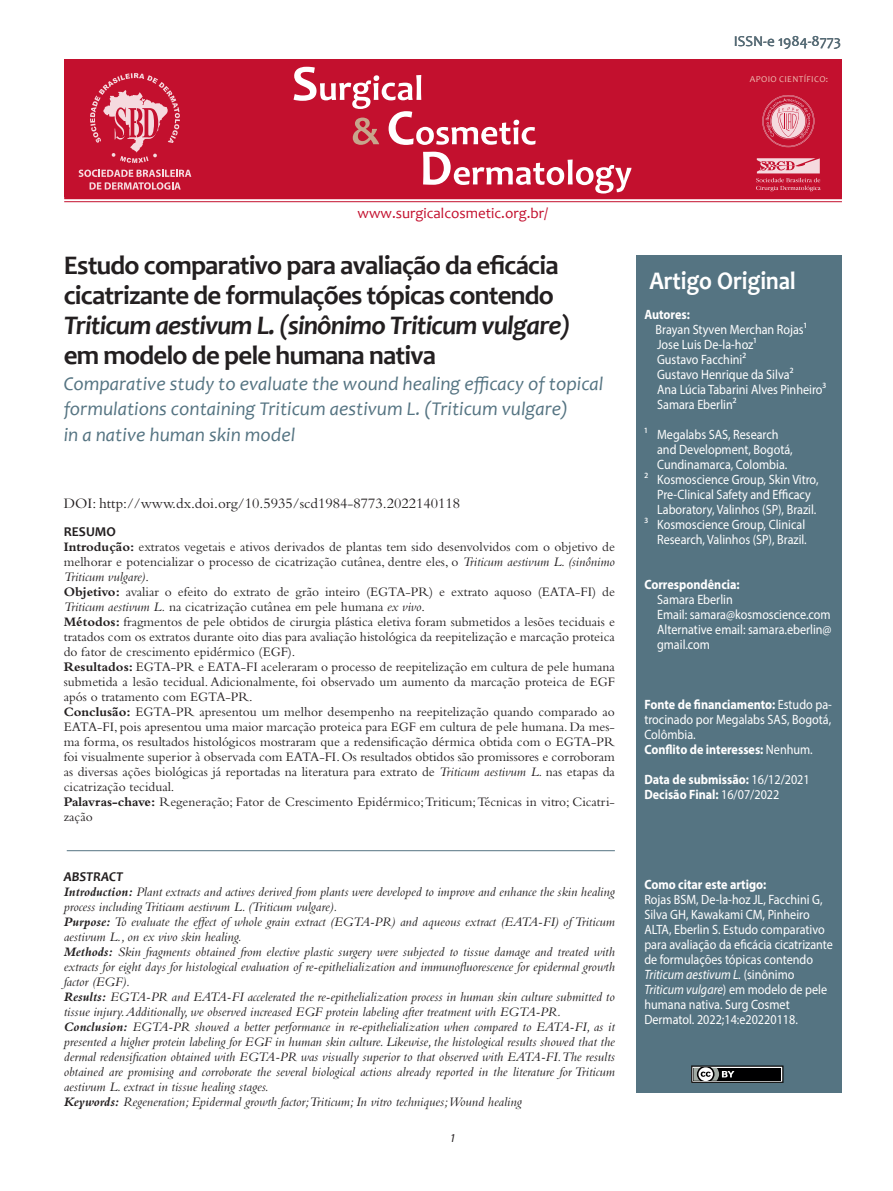
<style>
.page{position:relative;width:893px;height:1191px;background:#fff}
.page>*{position:absolute;margin:0;border:0;box-sizing:border-box;transform-origin:0 0}
.t1{font:700 27px/30px "Candara";letter-spacing:-.03em;color:#231f20}
.t2{font:700 25.5px "Candara";color:#fff;scale:.9 1}
.t3{font:italic 19.5px/25.5px "Candara";color:#557482}
.t4{font:15px "Bembo Std";color:#231f20}
.t5{font:15px "Candara";color:#c3102e}
.t6{font:15px "Candara";color:#557482}
.t7{font:13.5px/15px "Bembo Std";color:#231f20;text-align:justify}
.t8{font:italic 13.5px/15px "Bembo Std";color:#231f20}
.t9{font:13.5px/15px "Myriad Pro";color:#fff;scale:.9 1}
.t10{font:700 13.5px "Myriad Pro";color:#fff;scale:.9 1}
.t11{font:italic 700 13.5px "Candara";color:#231f20}
.t12{font:700 13.5px "Candara";color:#231f20}
.t13{font:italic 12px "Myriad Pro";color:#231f20}
.t14{font:9px "Candara";letter-spacing:.04em;color:#efc0b4}
.s1{font-style:italic}
.s2{font-weight:700}
.s3{font-weight:400}
</style>
<div class="page">
<hr style="left:64px;top:196px;width:778px;height:3px;background:#c3102e">
<hr style="left:64px;top:201px;width:778px;height:1px;background:#c3102e">
<div style="left:64px;top:60px;width:778px;height:137px;background:#c3102e"></div>
<svg style="left:294px;top:67px;width:242px;height:78px"></svg>
<svg style="left:423px;top:152px;width:208px;height:41px"></svg>
<svg style="left:90px;top:73px;width:90px;height:90px"></svg>
<svg style="left:79px;top:170px;width:112px;height:20px"></svg>
<svg style="left:756px;top:158px;width:65px;height:33px"></svg>
<svg style="left:762px;top:95px;width:52px;height:52px"></svg>
<div style="left:636px;top:255px;width:206px;height:838px;background:#557482"></div>
<svg style="left:691px;top:1065px;width:92px;height:17px;background:#494b4c"></svg>
<hr style="left:67px;top:850px;width:548px;height:1px;background:#557482">
<p class="t6" style="left:734px;top:32px;width:109px">ISSN-e 1984-8773</p>
<p class="t14" style="left:750px;top:74px;width:80px">APOIO CIENTÍFICO:</p>
<p class="t5" style="left:357px;top:204px;width:192px">www.surgicalcosmetic.org.br/</p>
<p class="t1" style="left:64px;top:250px;width:508px">Estudo comparativo para avaliação da eficácia cicatrizante de formulações tópicas contendo<br><span class="s1">Triticum aestivum L. (sinônimo Triticum vulgare)</span></p>
<p class="t1" style="left:64px;top:340px;width:374px">em modelo de pele humana nativa</p>
<p class="t3" style="left:64px;top:370px;width:541px">Comparative study to evaluate the wound healing efficacy of topical formulations containing Triticum aestivum L. (Triticum vulgare)</p>
<p class="t3" style="left:64px;top:421px;width:233px">in a native human skin model</p>
<p class="t4" style="left:64px;top:495px;width:398px">DOI: http://www.dx.doi.org/10.5935/scd1984-8773.2022140118</p>
<p class="t12" style="left:64px;top:523px;width:54px">RESUMO</p>
<p class="t7" style="left:64px;top:539px;width:553px"><span class="s2">Introdução:</span> extratos vegetais e ativos derivados de plantas tem sido desenvolvidos com o objetivo de melhorar e potencializar o processo de cicatrização cutânea, dentre eles, o <span class="s1">Triticum aestivum L. (sinônimo Triticum vulgare)</span>.</p>
<p class="t7" style="left:64px;top:584px;width:553px"><span class="s2">Objetivo:</span> avaliar o efeito do extrato de grão inteiro (EGTA-PR) e extrato aquoso (EATA-FI) de<br><span class="s1">Triticum aestivum L.</span> na cicatrização cutânea em pele humana <span class="s1">ex vivo</span>.</p>
<p class="t7" style="left:64px;top:614px;width:553px"><span class="s2">Métodos:</span> fragmentos de pele obtidos de cirurgia plástica eletiva foram submetidos a lesões teciduais e tratados com os extratos durante oito dias para avaliação histológica da reepitelização e marcação proteica do fator de crescimento epidérmico (EGF).</p>
<p class="t7" style="left:64px;top:659px;width:553px"><span class="s2">Resultados:</span> EGTA-PR e EATA-FI aceleraram o processo de reepitelização em cultura de pele humana submetida a lesão tecidual. Adicionalmente, foi observado um aumento da marcação proteica de EGF após o tratamento com EGTA-PR.</p>
<p class="t7" style="left:64px;top:704px;width:553px"><span class="s2">Conclusão:</span> EGTA-PR apresentou um melhor desempenho na reepitelização quando comparado ao EATA-FI, pois apresentou uma maior marcação proteica para EGF em cultura de pele humana. Da mes&shy;ma forma, os resultados histológicos mostraram que a redensificação dérmica obtida com o EGTA-PR foi visualmente superior à observada com EATA-FI. Os resultados obtidos são promissores e corroboram as diversas ações biológicas já reportadas na literatura para extrato de <span class="s1">Triticum aestivum L.</span> nas etapas da cicatrização tecidual.</p>
<p class="t7" style="left:64px;top:794px;width:553px"><span class="s2">Palavras-chave:</span> Regeneração; Fator de Crescimento Epidérmico; Triticum; Técnicas in vitro; Cicatri&shy;zação</p>
<p class="t11" style="left:64px;top:868px;width:61px">ABSTRACT</p>
<p class="t8" style="left:64px;top:884px;width:553px"><span class="s2">Introduction:</span> Plant extracts and actives derived from plants were developed to improve and enhance the skin healing process including Triticum aestivum L. (Triticum vulgare).</p>
<p class="t8" style="left:64px;top:914px;width:553px"><span class="s2">Purpose:</span> To evaluate the effect of whole grain extract (EGTA-PR) and aqueous extract (EATA-FI) of Triticum aestivum L., on ex vivo skin healing.</p>
<p class="t8" style="left:64px;top:944px;width:553px;text-align:justify"><span class="s2">Methods:</span> Skin fragments obtained from elective plastic surgery were subjected to tissue damage and treated with extracts for eight days for histological evaluation of re-epithelialization and immunofluorescence for epidermal growth factor (EGF).</p>
<p class="t8" style="left:64px;top:989px;width:553px"><span class="s2">Results:</span> EGTA-PR and EATA-FI accelerated the re-epithelialization process in human skin culture submitted to tissue injury. Additionally, we observed increased EGF protein labeling after treatment with EGTA-PR.</p>
<p class="t8" style="left:64px;top:1019px;width:553px;text-align:justify"><span class="s2">Conclusion:</span> EGTA-PR showed a better performance in re-epithelialization when compared to EATA-FI, as it presented a higher protein labeling for EGF in human skin culture. Likewise, the histological results showed that the dermal redensification obtained with EGTA-PR was visually superior to that observed with EATA-FI. The results obtained are promising and corroborate the several biological actions already reported in the literature for Triticum aestivum L. extract in tissue healing stages.</p>
<p class="t8" style="left:64px;top:1094px;width:460px"><span class="s2">Keywords:</span> Regeneration; Epidermal growth factor; Triticum; In vitro techniques; Wound healing</p>
<p class="t13" style="left:450px;top:1130px;width:7px">1</p>
<p class="t2" style="left:649px;top:264px;width:164px">Artigo Original</p>
<p class="t10" style="left:644px;top:305px;width:52px">Autores:</p>
<p class="t9" style="left:656px;top:321px;width:169px">Brayan Styven Merchan Rojas¹</p>
<p class="t9" style="left:657px;top:336px;width:112px">Jose Luis De-la-hoz¹</p>
<p class="t9" style="left:657px;top:351px;width:100px">Gustavo Facchini²</p>
<p class="t9" style="left:657px;top:366px;width:153px">Gustavo Henrique da Silva²</p>
<p class="t9" style="left:657px;top:381px;width:189px">Ana Lúcia Tabarini Alves Pinheiro³</p>
<p class="t9" style="left:657px;top:396px;width:90px">Samara Eberlin²</p>
<p class="t9" style="left:657px;top:426px;width:152px;text-indent:-13px">¹ Megalabs SAS, Research and Development, Bogotá,<br>Cundinamarca, Colombia.</p>
<p class="t9" style="left:657px;top:471px;width:181px;text-indent:-13px">² Kosmoscience Group, Skin Vitro,<br>Pre-Clinical Safety and Efficacy<br>Laboratory, Valinhos (SP), Brazil.</p>
<p class="t9" style="left:644px;top:516px;width:182px;text-align:right">³ Kosmoscience Group, Clinical<br>Research, Valinhos (SP), Brazil.</p>
<p class="t10" style="left:644px;top:575px;width:108px">Correspondência:</p>
<p class="t9" style="left:657px;top:591px;width:86px">Samara Eberlin</p>
<p class="t9" style="left:657px;top:606px;width:195px;text-align:justify">Email: samara@kosmoscience.com Alternative email: samara.eberlin@ gmail.com</p>
<p class="t9" style="left:644px;top:696px;width:210px;text-align:justify"><span class="s2">Fonte de financiamento:</span> Estudo pa&shy;trocinado por Megalabs SAS, Bogotá, Colômbia.</p>
<p class="t10" style="left:644px;top:740px;width:189px">Conflito de interesses: <span class="s3">Nenhum.</span></p>
<p class="t10" style="left:644px;top:770px;width:185px">Data de submissão: <span class="s3">16/12/2021</span></p>
<p class="t10" style="left:644px;top:785px;width:152px">Decisão Final: <span class="s3">16/07/2022</span></p>
<p class="t10" style="left:644px;top:875px;width:137px">Como citar este artigo:</p>
<p class="t9" style="left:644px;top:891px;width:211px">Rojas BSM, De-la-hoz JL, Facchini G, Silva GH, Kawakami CM, Pinheiro ALTA, Eberlin S. Estudo comparativo para avaliação da eficácia cicatrizante de formulações tópicas contendo</p>
<p class="t9" style="left:644px;top:966px;width:205px"><span class="s1">Triticum aestivum L.</span> (sinônimo<br><span class="s1">Triticum vulgare</span>) em modelo de pele humana nativa. Surg Cosmet</p>
<p class="t9" style="left:644px;top:1011px;width:172px">Dermatol. 2022;14:e20220118.</p>
</div>
